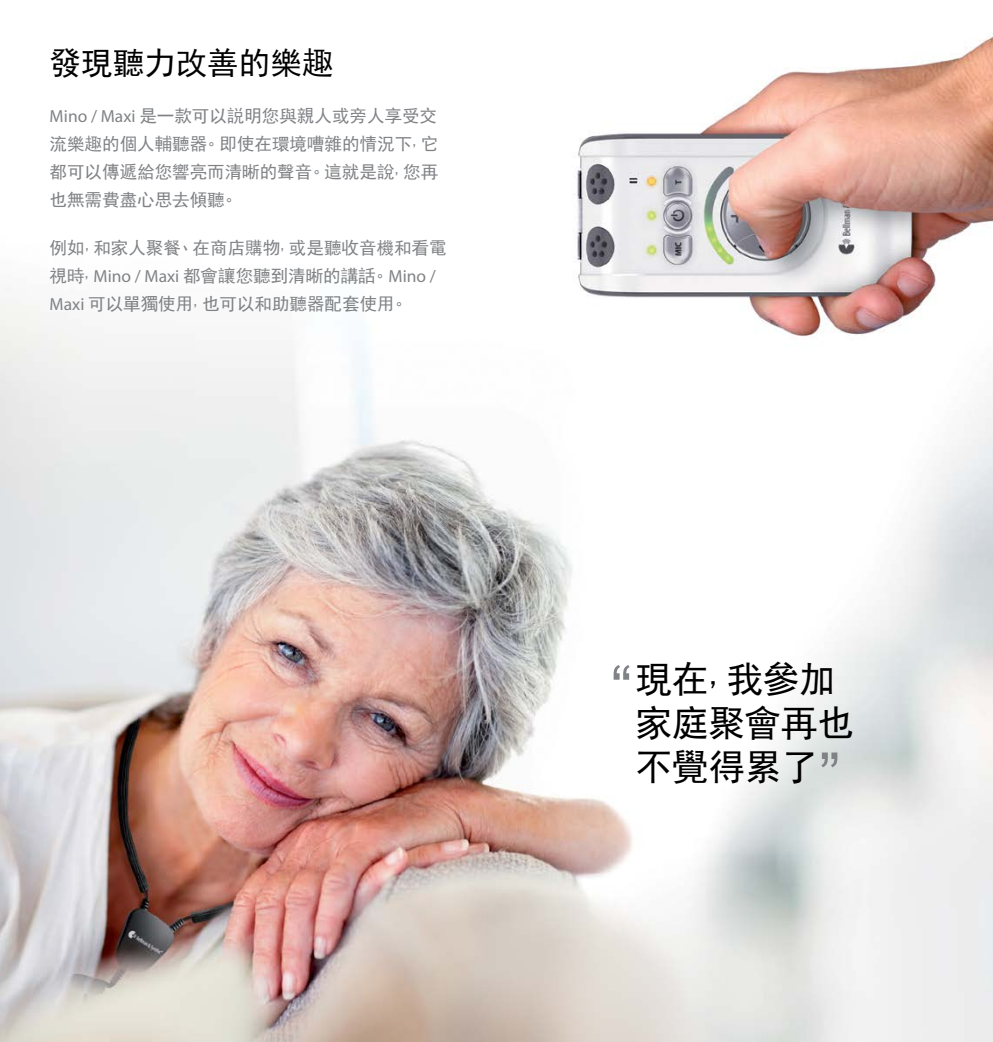
<style>
.page{position:relative;width:993px;height:1042px;background:#fff}
.page>*{position:absolute;margin:0;border:0;box-sizing:border-box;transform-origin:0 0}
.t1{font:63px "Arial";color:#808285}
.t2{font:36.75px/44.1px "Sim Hei";letter-spacing:-.01em;color:#000}
.t3{font:31.5px "Sim Hei";color:#000}
.t4{font:17.5px/28px "Sim Hei";color:#808285}
.s1{font-family:"Myriad Pro"}
</style>
<div class="page">
<img style="left:0;top:37px;width:992px;height:1005px">
<h3 class="t3" style="left:50px;top:47px;width:285px">發現聽力改善的樂趣</h3>
<p class="t4" style="left:50px;top:102px;width:390px;text-align:justify"><span class="s1">Mino / Maxi</span> 是一款可以説明您與親人或旁人享受交流樂趣的個人輔聽器。即使在環境嘈雜的情況下,它都可以傳遞給您響亮而清晰的聲音。這就是說,您再也無需費盡心思去傾聽。</p>
<p class="t4" style="left:50px;top:234px;width:398px">例如,和家人聚餐、在商店購物,或是聽收音機和看電視時,<span class="s1">Mino / Maxi</span> 都會讓您聽到清晰的講話。<span class="s1">Mino /<br>Maxi</span> 可以單獨使用,也可以和助聽器配套使用。</p>
<h2 class="t2" style="left:635px;top:657px;width:220px">現在,我參加家庭聚會再也不覺得累了</h2>
<h1 class="t1" style="left:631px;top:697px;width:22px;rotate:-180deg">”</h1>
<h1 class="t1" style="left:819px;top:735px;width:22px">”</h1>
</div>
